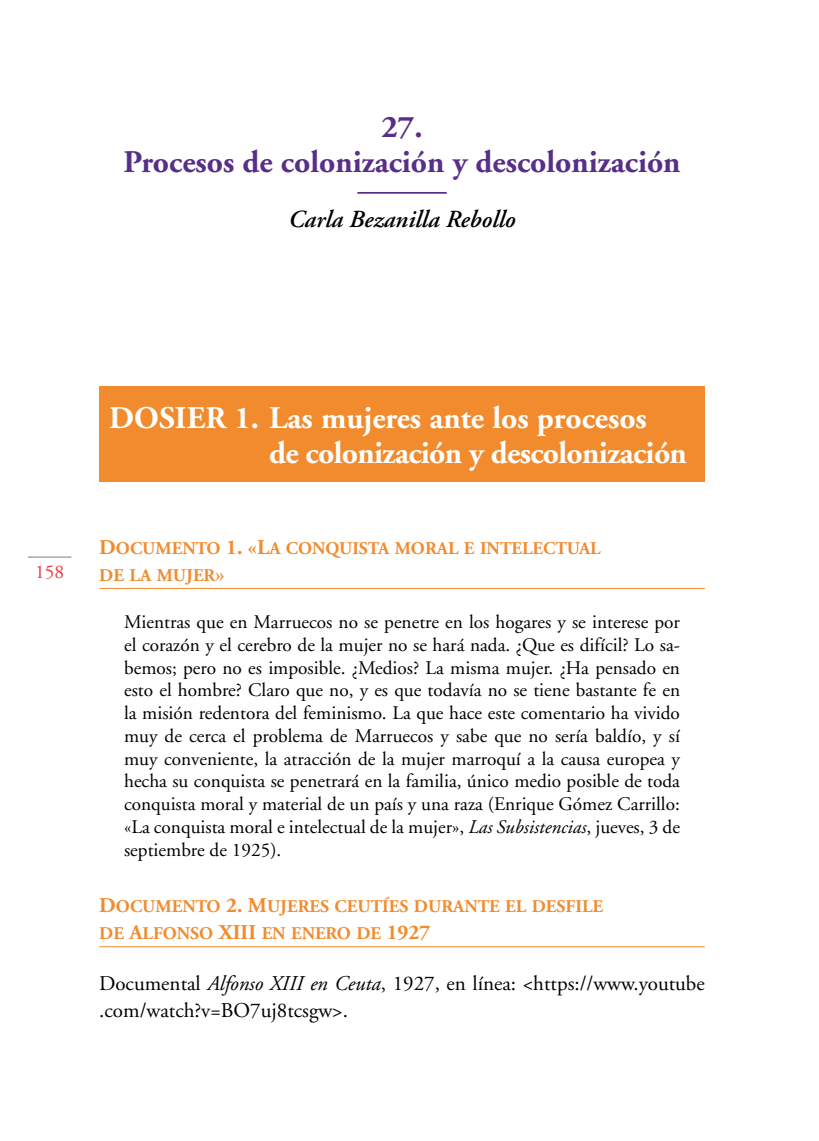
<style>
.page{position:relative;width:819px;height:1141px;background:#fff}
.page>*{position:absolute;margin:0;border:0;box-sizing:border-box;transform-origin:0 0}
.t1{font:700 31.5px/35px "Adobe Garamond";letter-spacing:-.02em;color:#fff}
.t2{font:700 31.5px/35px "Adobe Garamond";color:#572f88;text-align:center}
.t3{font:italic 600 24.5px "Adobe Garamond";color:#000}
.t4{font:21px/26.8px "Adobe Garamond";color:#000}
.t5{font:19.25px/22.8px "Adobe Garamond";color:#000;text-align:justify}
.t6{font:19.25px "Adobe Garamond Regular SC850";color:#e83843}
.t7{font:17.85px/26.8px "Adobe Garamond Bold SC850";color:#f28b2d}
.s1{font-size:21px}
.s2{font-style:italic}
</style>
<div class="page">
<hr style="left:28px;top:556px;width:43px;height:2px;background:#9d9d9c">
<div style="left:99px;top:386px;width:605px;height:96px;background:#f28b2d"></div>
<hr style="left:357px;top:192px;width:89px;height:2px;background:#572f88">
<hr style="left:99px;top:588px;width:605px;height:1px;background:#f28b2d">
<hr style="left:99px;top:946px;width:605px;height:1px;background:#f28b2d">
<h1 class="t2" style="left:123px;top:110px;width:558px">27.<br>Procesos de colonización y descolonización</h1>
<p class="t3" style="left:288px;top:205px;width:228px">Carla Bezanilla Rebollo</p>
<p class="t6" style="left:35px;top:561px;width:30px">158</p>
<h1 class="t1" style="left:269px;top:401px;width:419px;text-indent:-160px">DOSIER 1. Las mujeres ante los procesos<br>de colonización y descolonización</h1>
<p class="t7" style="left:99px;top:535px;width:502px"><span class="s1">D</span>OCUMENTO <span class="s1">1. «L</span>A CONQUISTA MORAL E INTELECTUAL<br>DE LA MUJER<span class="s1">»</span></p>
<p class="t5" style="left:124px;top:611px;width:557px">Mientras que en Marruecos no se penetre en los hogares y se interese por el corazón y el cerebro de la mujer no se hará nada. ¿Que es difícil? Lo sa&shy;bemos; pero no es imposible. ¿Medios? La misma mujer. ¿Ha pensado en esto el hombre? Claro que no, y es que todavía no se tiene bastante fe en la misión redentora del feminismo. La que hace este comentario ha vivido muy de cerca el problema de Marruecos y sabe que no sería baldío, y sí muy conveniente, la atracción de la mujer marroquí a la causa europea y hecha su conquista se penetrará en la familia, único medio posible de toda conquista moral y material de un país y una raza (Enrique Gómez Carrillo: «La conquista moral e intelectual de la mujer», <span class="s2">Las Subsistencias</span>, jueves, 3 de septiembre de 1925).</p>
<p class="t7" style="left:99px;top:893px;width:505px"><span class="s1">D</span>OCUMENTO <span class="s1">2. M</span>UJERES CEUTÍES DURANTE EL DESFILE<br>DE <span class="s1">A</span>LFONSO <span class="s1">XIII</span></p>
<p class="t7" style="left:262px;top:920px;width:170px">EN ENERO DE <span class="s1">1927</span></p>
<p class="t4" style="left:99px;top:971px;width:607px">Documental <span class="s2">Alfonso XIII en Ceuta</span>, 1927, en línea: &lt;https://www.youtube .com/watch?v=BO7uj8tcsgw&gt;.</p>
</div>
